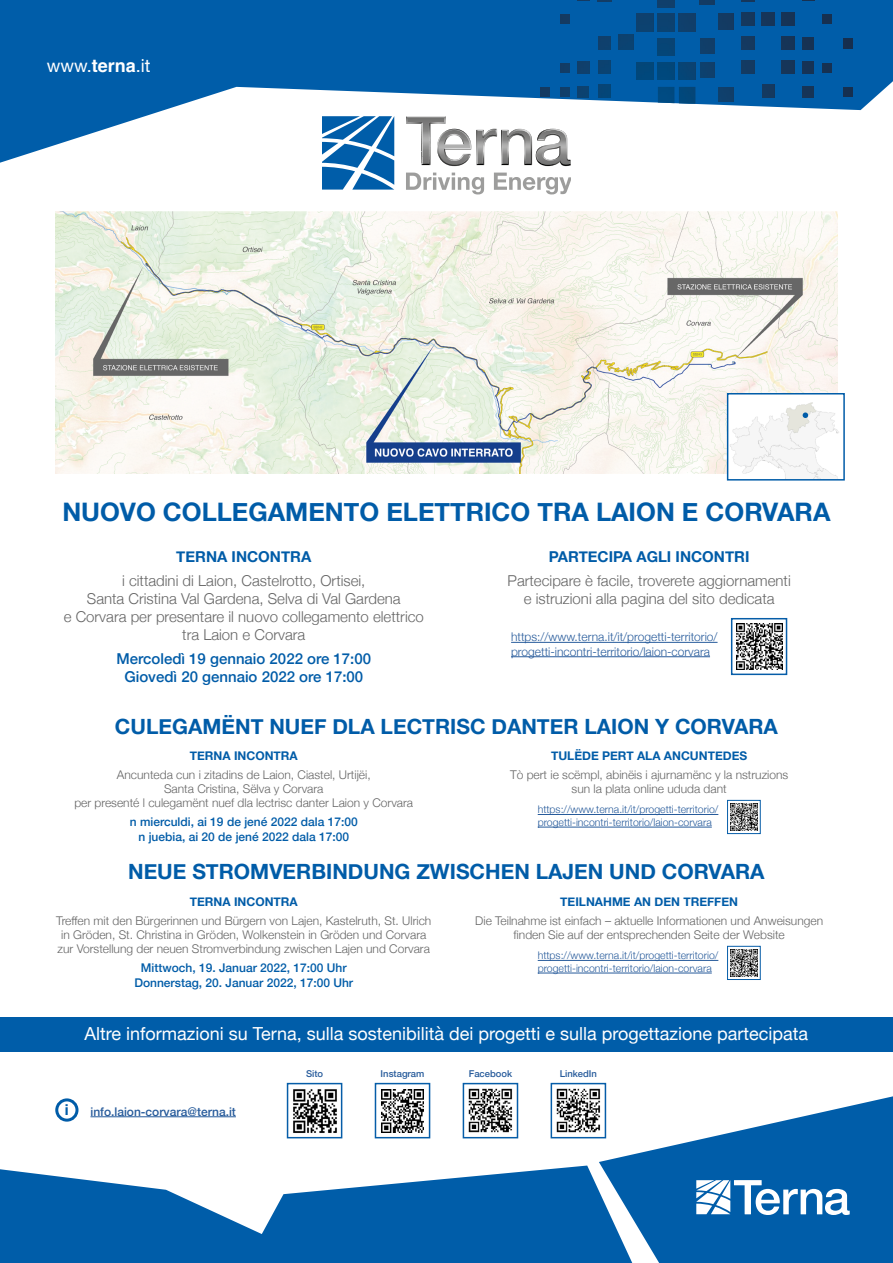
<style>
.page{position:relative;width:893px;height:1263px;background:#fff}
.page>*{position:absolute;margin:0;border:0;box-sizing:border-box;transform-origin:0 0}
.t1{font:700 25.5px "Helvetica Neue";color:#005ca8}
.t2{font:700 21px "Helvetica Neue";color:#005ca8}
.t3{font:18px "Helvetica Neue";color:#fff}
.t4{font:300 15px/18px "Helvetica Neue";color:#656565;text-align:center}
.t5{font:500 15px/18px "Helvetica Neue";color:#005ca8;text-align:center}
.t6{font:700 15px "Helvetica Neue";color:#005ca8}
.t7{font:300 12px/14.4px "Helvetica Neue";color:#656565;text-align:center}
.t8{font:500 12px/14.4px "Helvetica Neue";color:#005ca8;text-align:center}
.t9{font:300 12px/14.4px "Helvetica Neue";color:#275b9b}
.t10{font:700 12px "Helvetica Neue";color:#005ca8}
.t11{font:500 12px "Helvetica Neue";color:#275b9b}
.t12{font:300 10.5px/12.6px "Helvetica Neue";color:#275b9b}
.t13{font:500 9.45px "Helvetica Neue";color:#275b9b}
.s1{font-family:"Helvetica";font-weight:700}
</style>
<div class="page">
<div style="left:0;top:1017px;width:893px;height:34px;background:#005da9"></div>
<svg style="left:323px;top:163px;width:71px;height:27px"></svg>
<svg style="left:406px;top:173px;width:78px;height:21px"></svg>
<svg style="left:494px;top:173px;width:76px;height:21px"></svg>
<svg style="left:421px;top:163px;width:150px;height:3px"></svg>
<svg style="left:0;top:0;width:893px;height:163px;fill:#005da9"></svg>
<svg style="left:741px;top:0;width:14px;height:2px"></svg>
<svg style="left:598px;top:0;width:13px;height:2px"></svg>
<svg style="left:802px;top:0;width:12px;height:1px"></svg>
<svg style="left:577px;top:0;width:12px;height:1px"></svg>
<img style="left:657px;top:0;width:18px;height:7px">
<img style="left:700px;top:0;width:15px;height:5px">
<img style="left:782px;top:12px;width:13px;height:14px">
<img style="left:762px;top:12px;width:13px;height:14px">
<img style="left:741px;top:12px;width:14px;height:14px">
<img style="left:679px;top:14px;width:17px;height:17px">
<img style="left:658px;top:14px;width:17px;height:17px">
<img style="left:636px;top:14px;width:17px;height:17px">
<img style="left:718px;top:14px;width:15px;height:15px">
<svg style="left:822px;top:14px;width:9px;height:10px"></svg>
<svg style="left:560px;top:14px;width:9px;height:10px"></svg>
<img style="left:619px;top:34px;width:14px;height:15px">
<svg style="left:782px;top:37px;width:13px;height:13px"></svg>
<svg style="left:742px;top:37px;width:12px;height:13px"></svg>
<svg style="left:598px;top:37px;width:13px;height:13px"></svg>
<svg style="left:802px;top:38px;width:12px;height:11px"></svg>
<img style="left:658px;top:38px;width:17px;height:17px">
<img style="left:700px;top:38px;width:15px;height:15px">
<svg style="left:843px;top:39px;width:9px;height:9px"></svg>
<svg style="left:782px;top:61px;width:13px;height:13px"></svg>
<svg style="left:742px;top:61px;width:12px;height:13px"></svg>
<svg style="left:598px;top:61px;width:13px;height:13px"></svg>
<svg style="left:802px;top:62px;width:12px;height:11px"></svg>
<svg style="left:578px;top:62px;width:11px;height:11px"></svg>
<img style="left:679px;top:62px;width:16px;height:18px">
<img style="left:658px;top:62px;width:16px;height:18px">
<img style="left:636px;top:62px;width:17px;height:18px">
<img style="left:700px;top:63px;width:15px;height:14px">
<svg style="left:822px;top:63px;width:9px;height:9px"></svg>
<svg style="left:560px;top:63px;width:9px;height:9px"></svg>
<svg style="left:762px;top:85px;width:13px;height:13px"></svg>
<svg style="left:598px;top:85px;width:13px;height:13px"></svg>
<svg style="left:802px;top:86px;width:12px;height:12px"></svg>
<svg style="left:578px;top:86px;width:11px;height:12px"></svg>
<img style="left:679px;top:87px;width:16px;height:17px">
<img style="left:658px;top:87px;width:16px;height:16px">
<img style="left:719px;top:87px;width:14px;height:15px">
<svg style="left:843px;top:88px;width:9px;height:9px"></svg>
<svg style="left:560px;top:88px;width:9px;height:9px"></svg>
<svg style="left:541px;top:88px;width:9px;height:9px"></svg>
<svg style="left:0;top:1165px;width:599px;height:98px;fill:#005da9"></svg>
<svg style="left:599px;top:1096px;width:294px;height:167px;fill:#005da9"></svg>
<svg style="left:696px;top:1180px;width:154px;height:35px"></svg>
<hr style="left:90px;top:1116px;width:146px;height:1px;background:#275b9b">
<img style="left:293px;top:1089px;width:44px;height:44px">
<div style="left:287px;top:1083px;width:55px;height:55px;border:2px solid #065da8"></div>
<img style="left:381px;top:1089px;width:43px;height:43px">
<div style="left:375px;top:1083px;width:55px;height:55px;border:2px solid #065da8"></div>
<img style="left:556px;top:1088px;width:47px;height:47px">
<div style="left:551px;top:1083px;width:55px;height:55px;border:2px solid #065da8"></div>
<img style="left:468px;top:1088px;width:45px;height:45px">
<div style="left:463px;top:1083px;width:55px;height:55px;border:2px solid #065da8"></div>
<img style="left:55px;top:211px;width:783px;height:262px">
<img style="left:736px;top:623px;width:46px;height:47px">
<div style="left:731px;top:618px;width:56px;height:57px;border:2px solid #065da8"></div>
<hr style="left:511px;top:642px;width:206px;height:1px;background:#275b9b">
<hr style="left:511px;top:656px;width:199px;height:1px;background:#275b9b">
<img style="left:730px;top:803px;width:27px;height:27px">
<div style="left:727px;top:800px;width:34px;height:34px;border:1px solid #065da8"></div>
<hr style="left:538px;top:814px;width:180px;height:1px;background:#275b9b">
<hr style="left:538px;top:827px;width:174px;height:1px;background:#275b9b">
<img style="left:730px;top:949px;width:27px;height:27px">
<div style="left:727px;top:946px;width:34px;height:34px;border:1px solid #065da8"></div>
<hr style="left:538px;top:960px;width:180px;height:1px;background:#275b9b">
<hr style="left:538px;top:973px;width:174px;height:1px;background:#275b9b">
<img style="left:730px;top:396px;width:109px;height:82px">
<div style="left:727px;top:393px;width:118px;height:88px;border:2px solid #005ca8"></div>
<svg style="left:803px;top:412px;width:5px;height:6px"></svg>
<div style="left:55px;top:1098px;width:23px;height:23px;border:3px solid #005ca8;border-radius:50%"></div>
<h3 class="t3" style="left:47px;top:53px;width:105px">www.<span class="s1">terna</span>.it</h3>
<h1 class="t1" style="left:62px;top:492px;width:770px">NUOVO COLLEGAMENTO ELETTRICO TRA LAION E CORVARA</h1>
<p class="t6" style="left:176px;top:545px;width:136px">TERNA INCONTRA</p>
<p class="t4" style="left:64px;top:571px;width:362px">i cittadini di Laion, Castelrotto, Ortisei,<br>Santa Cristina Val Gardena, Selva di Val Gardena<br>e Corvara per presentare il nuovo collegamento elettrico tra Laion e Corvara</p>
<p class="t5" style="left:116px;top:648px;width:256px">Mercoledì 19 gennaio 2022 ore 17:00<br>Giovedì 20 gennaio 2022 ore 17:00</p>
<p class="t6" style="left:549px;top:545px;width:202px">PARTECIPA AGLI INCONTRI</p>
<p class="t4" style="left:508px;top:571px;width:285px">Partecipare è facile, troverete aggiornamenti e istruzioni alla pagina del sito dedicata</p>
<p class="t9" style="left:511px;top:629px;width:208px">https://www.terna.it/it/progetti-territorio/ progetti-incontri-territorio/laion-corvara</p>
<h2 class="t2" style="left:115px;top:709px;width:664px">CULEGAMËNT NUEF DLA LECTRISC DANTER LAION Y CORVARA</h2>
<p class="t10" style="left:190px;top:746px;width:109px">TERNA INCONTRA</p>
<p class="t7" style="left:74px;top:766px;width:340px">Ancunteda cun i zitadins de Laion, Ciastel, Urtijëi,<br>Santa Cristina, Sëlva y Corvara<br>per presenté l culegamënt nuef dla lectrisc danter Laion y Corvara</p>
<p class="t8" style="left:130px;top:814px;width:229px">n mierculdi, ai 19 de jené 2022 dala 17:00 n juebia, ai 20 de jené 2022 dala 17:00</p>
<p class="t10" style="left:551px;top:746px;width:198px">TULËDE PERT ALA ANCUNTEDES</p>
<p class="t7" style="left:510px;top:766px;width:280px">Tò pert ie scëmpl, abinëis i ajurnamënc y la nstruzions sun la plata online ududa dant</p>
<p class="t12" style="left:538px;top:803px;width:182px">https://www.terna.it/it/progetti-territorio/ progetti-incontri-territorio/laion-corvara</p>
<h2 class="t2" style="left:128px;top:855px;width:638px">NEUE STROMVERBINDUNG ZWISCHEN LAJEN UND CORVARA</h2>
<p class="t10" style="left:190px;top:892px;width:109px">TERNA INCONTRA</p>
<p class="t7" style="left:56px;top:912px;width:377px;text-align:left">Treffen mit den Bürgerinnen und Bürgern von Lajen, Kastelruth, St. Ulrich in Gröden, St. Christina in Gröden, Wolkenstein in Gröden und Corvara zur Vorstellung der neuen Stromverbindung zwischen Lajen und Corvara</p>
<p class="t8" style="left:134px;top:960px;width:220px">Mittwoch, 19. Januar 2022, 17:00 Uhr<br>Donnerstag, 20. Januar 2022, 17:00 Uhr</p>
<p class="t10" style="left:560px;top:892px;width:179px">TEILNAHME AN DEN TREFFEN</p>
<p class="t7" style="left:475px;top:912px;width:349px">Die Teilnahme ist einfach – aktuelle Informationen und Anweisungen finden Sie auf der entsprechenden Seite der Website</p>
<p class="t12" style="left:538px;top:948px;width:182px">https://www.terna.it/it/progetti-territorio/ progetti-incontri-territorio/laion-corvara</p>
<h3 class="t3" style="left:85px;top:1021px;width:725px">Altre informazioni su Terna, sulla sostenibilità dei progetti e sulla progettazione partecipata</h3>
<p class="t6" style="left:65px;top:1098px;width:5px">i</p>
<p class="t11" style="left:90px;top:1102px;width:147px">info.laion-corvara@terna.it</p>
<p class="t13" style="left:306px;top:1065px;width:19px">Sito</p>
<p class="t13" style="left:381px;top:1065px;width:45px">Instagram</p>
<p class="t13" style="left:469px;top:1065px;width:45px">Facebook</p>
<p class="t13" style="left:560px;top:1065px;width:39px">LinkedIn</p>
</div>
